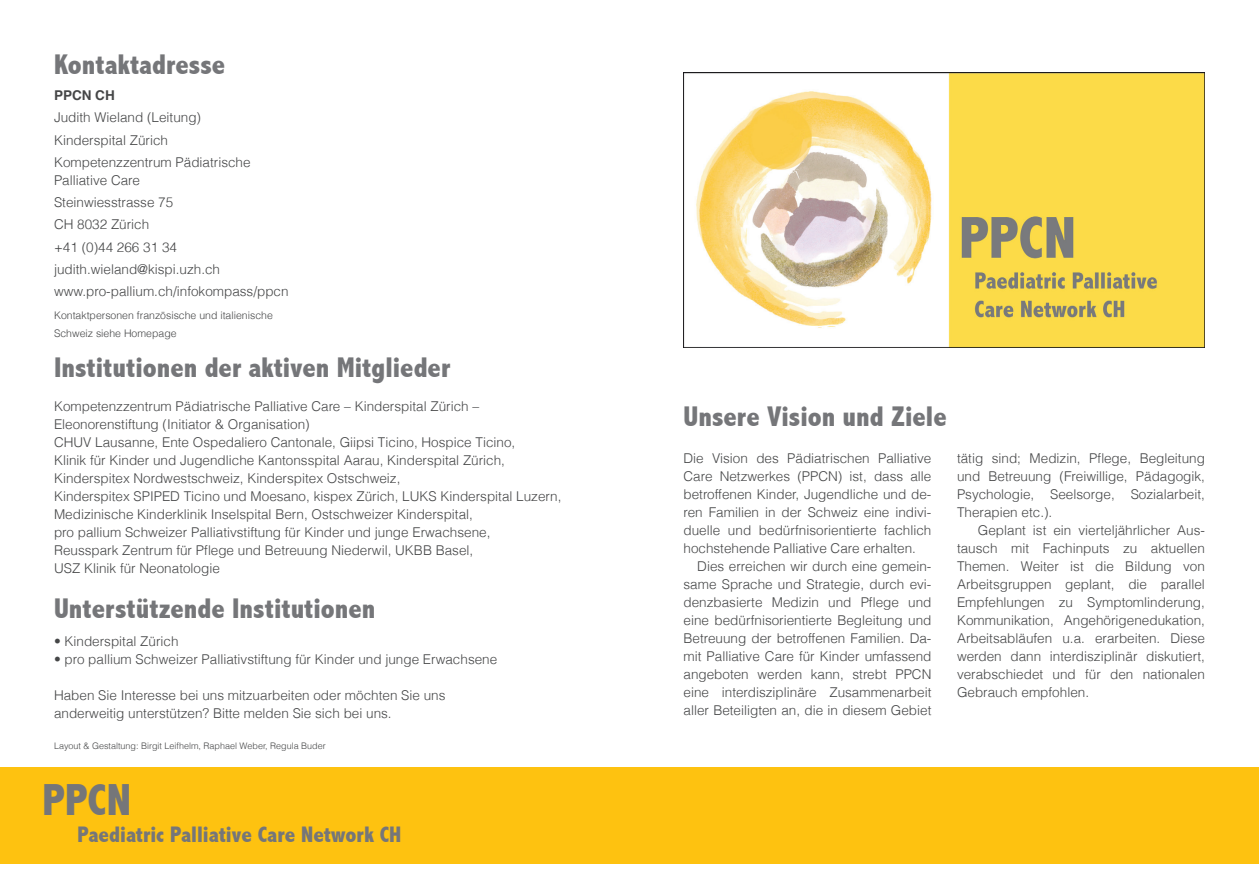
<style>
.page{position:relative;width:1259px;height:893px;background:#fff}
.page>*{position:absolute;margin:0;border:0;box-sizing:border-box;transform-origin:0 0}
.t1{font:800 condensed 45px "Abadi";color:#757679}
.t2{font:800 condensed 28.5px "Abadi";color:#757679}
.t3{font:800 condensed 22.5px "Abadi";color:#757679}
.t4{font:300 13.5px/18px "Helvetica";color:#454647;text-align:justify}
.t5{font:700 13.5px "Helvetica";color:#454647}
.t6{font:300 10.5px/18px "Helvetica";color:#454647}
.t7{font:300 9px "Helvetica";color:#454647}
</style>
<div class="page">
<div style="left:0;top:767px;width:1259px;height:97px;background:#fec210"></div>
<img style="left:683px;top:72px;width:522px;height:276px">
<h2 class="t2" style="left:54px;top:48px;width:173px">Kontaktadresse</h2>
<p class="t5" style="left:54px;top:85px;width:62px">PPCN CH</p>
<p class="t4" style="left:54px;top:106px;width:198px;line-height:22.2px;text-align:left">Judith Wieland (Leitung)<br>Kinderspital Zürich<br>Kompetenzzentrum Pädiatrische</p>
<p class="t4" style="left:54px;top:169px;width:236px;line-height:22.2px;text-align:left">Palliative Care<br>Steinwiesstrasse 75<br>CH 8032 Zürich<br>+41 (0)44 266 31 34 judith.wieland@kispi.uzh.ch www.pro-pallium.ch/infokompass/ppcn</p>
<p class="t6" style="left:54px;top:306px;width:220px">Kontaktpersonen französische und italienische<br>Schweiz siehe Homepage</p>
<h2 class="t2" style="left:54px;top:351px;width:398px">Institutionen der aktiven Mitglieder</h2>
<p class="t4" style="left:54px;top:397px;width:509px;text-align:left">Kompetenzzentrum Pädiatrische Palliative Care – Kinderspital Zürich – Eleonorenstiftung (Initiator &amp; Organisation)<br>CHUV Lausanne, Ente Ospedaliero Cantonale, Giipsi Ticino, Hospice Ticino,<br>Klinik für Kinder und Jugendliche Kantonsspital Aarau, Kinderspital Zürich, Kinderspitex Nordwestschweiz, Kinderspitex Ostschweiz,<br>Kinderspitex SPIPED Ticino und Moesano, kispex Zürich, LUKS Kinderspital Luzern, Medizinische Kinderklinik Inselspital Bern, Ostschweizer Kinderspital,<br>pro pallium Schweizer Palliativstiftung für Kinder und junge Erwachsene,<br>Reusspark Zentrum für Pflege und Betreuung Niederwil, UKBB Basel,<br>USZ Klinik für Neonatologie</p>
<h2 class="t2" style="left:54px;top:592px;width:323px">Unterstützende Institutionen</h2>
<p class="t4" style="left:54px;top:632px;width:126px">• Kinderspital Zürich</p>
<p class="t4" style="left:54px;top:650px;width:445px">• pro pallium Schweizer Palliativstiftung für Kinder und junge Erwachsene</p>
<p class="t4" style="left:54px;top:686px;width:393px">Haben Sie Interesse bei uns mitzuarbeiten oder möchten Sie uns anderweitig unterstützen? Bitte melden Sie sich bei uns.</p>
<p class="t7" style="left:54px;top:740px;width:273px">Layout &amp; Gestaltung: Birgit Leifhelm, Raphael Weber, Regula Buder</p>
<h1 class="t1" style="left:43px;top:773px;width:90px">PPCN</h1>
<h3 class="t3" style="left:78px;top:821px;width:325px">Paediatric Palliative Care Network CH</h3>
<h2 class="t2" style="left:683px;top:400px;width:265px">Unsere Vision und Ziele</h2>
<p class="t4" style="left:683px;top:449px;width:249px">Die Vision des Pädiatrischen Palliative Care Netzwerkes (PPCN) ist, dass alle betroffenen Kinder, Jugendliche und de&shy;ren Familien in der Schweiz eine indivi&shy;duelle und bedürfnisorientierte fachlich hochstehende Palliative Care erhalten.</p>
<p class="t4" style="left:683px;top:557px;width:249px;text-indent:14px">Dies erreichen wir durch eine gemein&shy;same Sprache und Strategie, durch evi&shy;denzbasierte Medizin und Pflege und eine bedürfnisorientierte Begleitung und Betreuung der betroffenen Familien. Da&shy;mit Palliative Care für Kinder umfassend angeboten werden kann, strebt PPCN eine interdisziplinäre Zusammenarbeit aller Beteiligten an, die in diesem Gebiet</p>
<p class="t4" style="left:957px;top:449px;width:249px">tätig sind; Medizin, Pflege, Begleitung und Betreuung (Freiwillige, Pädagogik, Psychologie, Seelsorge, Sozialarbeit, Therapien etc.).</p>
<p class="t4" style="left:957px;top:521px;width:249px;text-indent:21px">Geplant ist ein vierteljährlicher Aus&shy;tausch mit Fachinputs zu aktuellen Themen. Weiter ist die Bildung von Arbeitsgruppen geplant, die parallel Empfehlungen zu Symptomlinderung, Kommunikation, Angehörigenedukation, Arbeitsabläufen u.a. erarbeiten. Diese werden dann interdisziplinär diskutiert, verabschiedet und für den nationalen Gebrauch empfohlen.</p>
</div>
